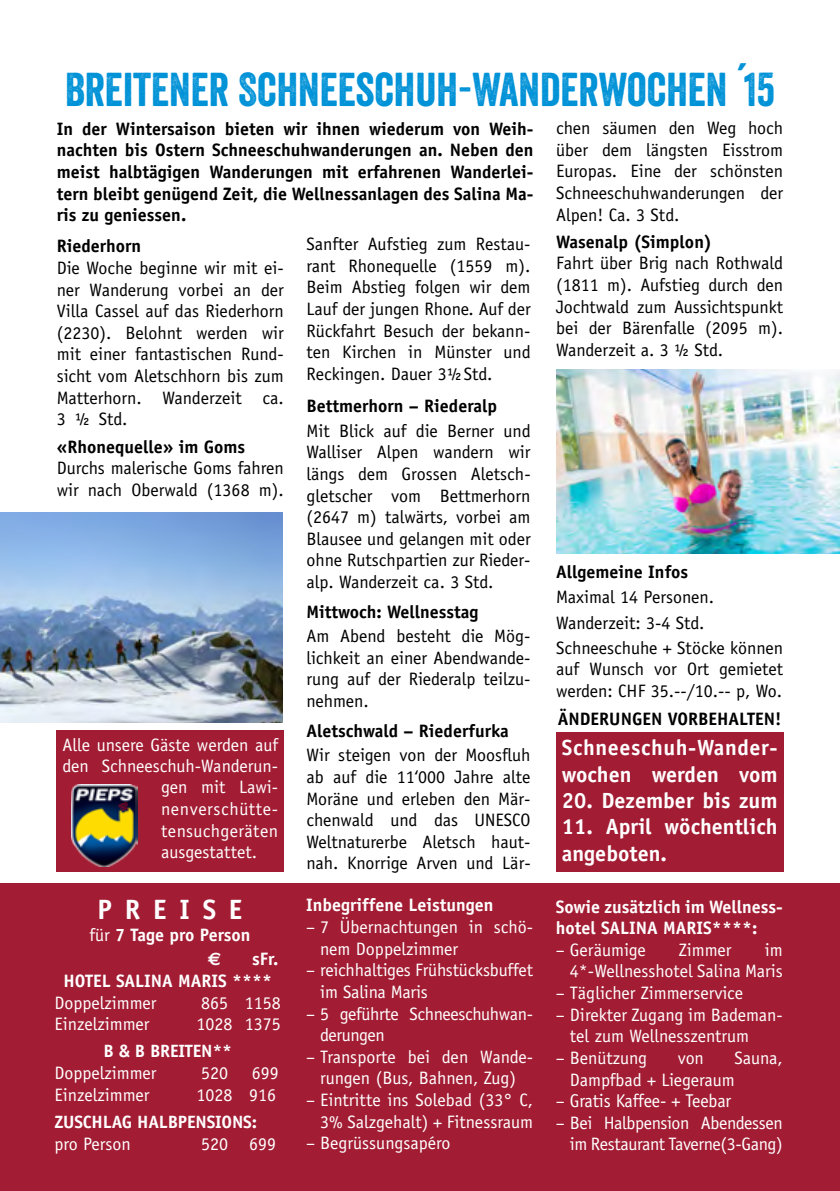
<style>
.page{position:relative;width:840px;height:1191px;background:#fff}
.page>*{position:absolute;margin:0;border:0;box-sizing:border-box;transform-origin:0 0}
.t1{font:46px "Veneer";color:#0092d7}
.t2{font:700 28px "Officina Sans";color:#fff}
.t3{font:700 22px/26.4px "Officina Sans";color:#fff}
.t4{font:700 22px/26.4px "Officina Sans";letter-spacing:.025em;color:#fff}
.t5{font:18.6px "Officina Sans";letter-spacing:-.01em;color:#fff}
.t6{font:18px/21.6px "Officina Sans";color:#000;text-align:justify}
.t7{font:18px/21.6px "Officina Sans";color:#fff}
.t8{font:700 18px/21.6px "Officina Sans";color:#000;text-align:justify}
.t9{font:700 18px/21.6px "Officina Sans";color:#fff}
.t10{font:18px/21.6px "Officina Sans";letter-spacing:-.02em;color:#fff;text-align:right}
.t11{font:700 18px "Euro Sans";color:#fff}
.t12{font:700 17.8px "Officina Sans";letter-spacing:-.01em;color:#fff}
.s1{font-weight:400}
.s2{font-size:18px}
</style>
<div class="page">
<img style="left:556px;top:369px;width:283px;height:184px">
<div style="left:0;top:883px;width:839px;height:308px;background:#a21c33"></div>
<div style="left:57px;top:730px;width:226px;height:141px;background:#a21c33"></div>
<img style="left:0;top:512px;width:282px;height:210px">
<div style="left:556px;top:732px;width:226px;height:139px;background:#a21c33"></div>
<img style="left:71px;top:784px;width:66px;height:83px">
<h1 class="t1" style="left:65px;top:61px;width:711px">BREITENER SCHNEESCHUH-WANDERWOCHEN ´15</h1>
<p class="t8" style="left:57px;top:118px;width:478px">In der Wintersaison bieten wir ihnen wiederum von Weih&shy;nachten bis Ostern Schneeschuhwanderungen an. Neben den meist halbtägigen Wanderungen mit erfahrenen Wanderlei&shy;tern bleibt genügend Zeit, die Wellnessanlagen des Salina Ma&shy;ris zu geniessen.</p>
<p class="t8" style="left:57px;top:235px;width:86px">Riederhorn</p>
<p class="t6" style="left:57px;top:257px;width:228px">Die Woche beginne wir mit ei&shy;ner Wanderung vorbei an der Villa Cassel auf das Riederhorn (2230). Belohnt werden wir mit einer fantastischen Rund&shy;sicht vom Aletschhorn bis zum Matterhorn. Wanderzeit ca.<br>3 ½ Std.</p>
<p class="t8" style="left:57px;top:435px;width:190px">«Rhonequelle» im Goms</p>
<p class="t6" style="left:57px;top:457px;width:228px">Durchs malerische Goms fahren wir nach Oberwald (1368 m).</p>
<p class="t7" style="left:62px;top:733px;width:217px">Alle unsere Gäste werden auf den Schneeschuh-Wanderun-</p>
<p class="t7" style="left:161px;top:776px;width:118px;text-align:justify">gen mit Lawi&shy;nenverschütte&shy;tensuchgeräten ausgestattet.</p>
<h2 class="t2" style="left:97px;top:892px;width:146px">P R E I S E</h2>
<p class="t9" style="left:89px;top:923px;width:162px"><span class="s1">für</span> 7 Tage pro Person</p>
<p class="t9" style="left:63px;top:948px;width:216px;text-indent:189px">sFr.<br>HOTEL SALINA MARIS ****</p>
<p class="t7" style="left:54px;top:991px;width:104px">Doppelzimmer</p>
<p class="t7" style="left:201px;top:991px;width:81px">865 1158</p>
<p class="t7" style="left:54px;top:1013px;width:97px">Einzelzimmer</p>
<p class="t7" style="left:196px;top:1013px;width:86px">1028 1375</p>
<p class="t12" style="left:103px;top:1040px;width:130px">B &amp; B BREITEN**</p>
<p class="t7" style="left:54px;top:1062px;width:104px">Doppelzimmer</p>
<p class="t7" style="left:201px;top:1062px;width:28px">520</p>
<p class="t7" style="left:251px;top:1062px;width:28px">699</p>
<p class="t7" style="left:54px;top:1083px;width:97px">Einzelzimmer</p>
<p class="t7" style="left:196px;top:1083px;width:81px">1028 916</p>
<p class="t12" style="left:54px;top:1110px;width:204px">ZUSCHLAG HALBPENSIONS:</p>
<p class="t7" style="left:54px;top:1132px;width:78px">pro Person</p>
<p class="t7" style="left:201px;top:1132px;width:77px">520 699</p>
<p class="t11" style="left:208px;top:948px;width:15px">€</p>
<p class="t6" style="left:306px;top:233px;width:225px">Sanfter Aufstieg zum Restau&shy;rant Rhonequelle (1559 m).<br>Beim Abstieg folgen wir dem Lauf der jungen Rhone. Auf der Rückfahrt Besuch der bekann&shy;ten Kirchen in Münster und Reckingen. Dauer 3½Std.</p>
<p class="t8" style="left:306px;top:395px;width:192px">Bettmerhorn – Riederalp</p>
<p class="t6" style="left:306px;top:420px;width:225px">Mit Blick auf die Berner und Walliser Alpen wandern wir längs dem Grossen Aletsch&shy;gletscher vom Bettmerhorn (2647 m) talwärts, vorbei am Blausee und gelangen mit oder ohne Rutschpartien zur Rieder&shy;alp. Wanderzeit ca. 3 Std.</p>
<p class="t8" style="left:306px;top:600px;width:173px">Mittwoch: Wellnesstag</p>
<p class="t6" style="left:306px;top:625px;width:225px">Am Abend besteht die Mög&shy;lichkeit an einer Abendwande&shy;rung auf der Riederalp teilzu&shy;nehmen.</p>
<p class="t8" style="left:306px;top:720px;width:204px">Aletschwald – Riederfurka</p>
<p class="t6" style="left:306px;top:744px;width:225px">Wir steigen von der Moosfluh ab auf die 11‘000 Jahre alte Moräne und erleben den Mär&shy;chenwald und das UNESCO Weltnaturerbe Aletsch haut&shy;nah. Knorrige Arven und Lär-</p>
<p class="t9" style="left:306px;top:894px;width:189px">Inbegriffene Leistungen</p>
<p class="t7" style="left:320px;top:916px;width:214px;text-indent:-14px">– 7 Übernachtungen in schö&shy;nem Doppelzimmer</p>
<p class="t7" style="left:320px;top:959px;width:214px;text-indent:-14px">– reichhaltiges Frühstücksbuffet im Salina Maris</p>
<p class="t10" style="left:320px;top:1002px;width:214px;text-align:left;text-indent:-14px">– 5 geführte Schneeschuhwan&shy;derungen</p>
<p class="t7" style="left:306px;top:1045px;width:228px;text-align:center">– Transporte bei den Wande&shy;rungen (Bus, Bahnen, Zug)</p>
<p class="t7" style="left:306px;top:1089px;width:228px;text-align:right">– Eintritte ins Solebad (33° C,<br>3% Salzgehalt) + Fitnessraum</p>
<p class="t7" style="left:306px;top:1132px;width:146px">– Begrüssungsapéro</p>
<p class="t6" style="left:556px;top:117px;width:228px">chen säumen den Weg hoch über dem längsten Eisstrom Europas. Eine der schönsten Schneeschuhwanderungen der Alpen! Ca. 3 Std.</p>
<p class="t8" style="left:556px;top:231px;width:157px">Wasenalp (Simplon)</p>
<p class="t6" style="left:556px;top:253px;width:228px">Fahrt über Brig nach Rothwald (1811 m). Aufstieg durch den Jochtwald zum Aussichtspunkt bei der Bärenfalle (2095 m).<br>Wanderzeit a. 3 ½ Std.</p>
<p class="t8" style="left:556px;top:561px;width:133px">Allgemeine Infos</p>
<p class="t6" style="left:556px;top:585px;width:228px;line-height:25px;text-align:left">Maximal 14 Personen.<br>Wanderzeit: 3-4 Std.<br>Schneeschuhe + Stöcke können</p>
<p class="t6" style="left:556px;top:658px;width:228px">auf Wunsch vor Ort gemietet werden: CHF 35.--/10.-- p, Wo.</p>
<p class="t8" style="left:557px;top:708px;width:225px">ÄNDERUNGEN VORBEHALTEN!</p>
<p class="t4" style="left:561px;top:734px;width:217px">Schneeschuh-Wander&shy;wochen werden vom</p>
<p class="t3" style="left:561px;top:787px;width:217px">20. Dezember bis zum</p>
<p class="t3" style="left:561px;top:813px;width:217px">11. April wöchentlich angeboten.</p>
<p class="t9" style="left:555px;top:895px;width:228px">Sowie zusätzlich im Wellness&shy;hotel SALINA MARIS****:</p>
<p class="t7" style="left:555px;top:939px;width:91px">– Geräumige</p>
<p class="t7" style="left:678px;top:939px;width:54px">Zimmer</p>
<p class="t7" style="left:569px;top:939px;width:214px;text-align:right">im<br>4*-Wellnesshotel Salina Maris</p>
<p class="t7" style="left:555px;top:982px;width:189px">– Täglicher Zimmerservice</p>
<p class="t7" style="left:569px;top:1003px;width:214px;text-indent:-14px">– Direkter Zugang im Bademan&shy;tel zum Wellnesszentrum</p>
<p class="t7" style="left:555px;top:1047px;width:93px">– Benützung</p>
<p class="t7" style="left:677px;top:1047px;width:28px">von</p>
<p class="t7" style="left:569px;top:1047px;width:214px;text-indent:164px">Sauna,<br>Dampfbad + Liegeraum</p>
<p class="t5" style="left:555px;top:1090px;width:177px"><span class="s2">–</span> Gratis Kaffee- + Teebar</p>
<p class="t10" style="left:555px;top:1111px;width:228px">– Bei Halbpension Abendessen im Restaurant Taverne(3-Gang)</p>
</div>
